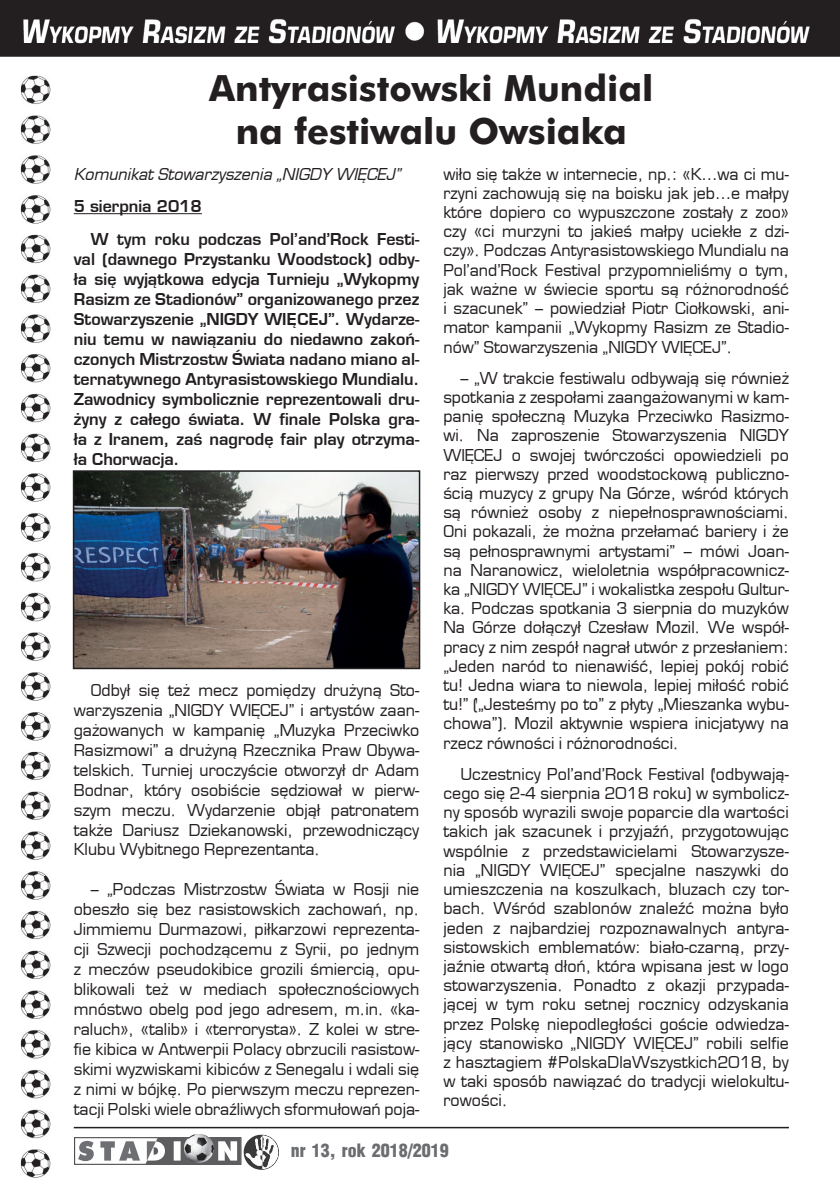
<style>
.page{position:relative;width:840px;height:1191px;background:#fff}
.page>*{position:absolute;margin:0;border:0;box-sizing:border-box;transform-origin:0 0}
.t1{font:700 36px/43.2px "Futura EU";color:#231f20;text-align:center}
.t2{font:900 18px "Switzerland Cond";color:#6c6d70}
.t3{font:16px/19.2px "Euromode";color:#231f20;text-align:justify}
.t4{font:700 16px/20px "Euromode";color:#231f20}
.t5{font:italic 16px "Euromode";color:#231f20}
</style>
<div class="page">
<img style="left:0;top:0;width:839px;height:57px">
<hr style="left:74px;top:1126px;width:714px;height:2px;background:#231f20">
<img style="left:20px;top:75px;width:31px;height:1102px">
<svg style="left:78px;top:1134px;width:201px;height:35px"></svg>
<img style="left:184px;top:1134px;width:29px;height:28px">
<hr style="left:74px;top:213px;width:128px;height:1px;background:#231f20">
<img style="left:76px;top:473px;width:341px;height:193px">
<div style="left:73px;top:470px;width:347px;height:199px;border:2px solid #231f20"></div>
<h1 class="t1" style="left:209px;top:68px;width:445px">Antyrasistowski Mundial na festiwalu Owsiaka</h1>
<p class="t5" style="left:74px;top:164px;width:328px">Komunikat Stowarzyszenia „NIGDY WIĘCEJ”</p>
<p class="t4" style="left:91px;top:190px;width:330px;line-height:32.8px;text-indent:-17px">5 sierpnia 2018<br>W tym roku podczas Pol’and’Rock Festi-</p>
<p class="t4" style="left:74px;top:249px;width:347px;text-align:justify">val (dawnego Przystanku Woodstock) odby&shy;ła się wyjątkowa edycja Turnieju „Wykopmy Rasizm ze Stadionów” organizowanego przez Stowarzyszenie „NIGDY WIĘCEJ”. Wydarze&shy;niu temu w nawiązaniu do niedawno zakoń&shy;czonych Mistrzostw Świata nadano miano al&shy;ternatywnego Antyrasistowskiego Mundialu.<br>Zawodnicy symbolicznie reprezentowali dru&shy;żyny z całego świata. W finale Polska gra&shy;ła z Iranem, zaś nagrodę fair play otrzyma&shy;ła Chorwacja.</p>
<p class="t3" style="left:74px;top:680px;width:347px;line-height:20px;text-indent:17px">Odbył się też mecz pomiędzy drużyną Sto&shy;warzyszenia „NIGDY WIĘCEJ” i artystów zaan&shy;gażowanych w kampanię „Muzyka Przeciwko Rasizmowi” a drużyną Rzecznika Praw Obywa&shy;telskich. Turniej uroczyście otworzył dr Adam Bodnar, który osobiście sędziował w pierw&shy;szym meczu. Wydarzenie objął patronatem także Dariusz Dziekanowski, przewodniczący Klubu Wybitnego Reprezentanta.</p>
<p class="t3" style="left:74px;top:879px;width:347px;line-height:20px;text-indent:17px">– „Podczas Mistrzostw Świata w Rosji nie obeszło się bez rasistowskich zachowań, np.<br>Jimmiemu Durmazowi, piłkarzowi reprezenta&shy;cji Szwecji pochodzącemu z Syrii, po jednym z meczów pseudokibice grozili śmiercią, opu&shy;blikowali też w mediach społecznościowych mnóstwo obelg pod jego adresem, m.in. «ka&shy;raluch», «talib» i «terrorysta». Z kolei w stre&shy;fie kibica w Antwerpii Polacy obrzucili rasistow&shy;skimi wyzwiskami kibiców z Senegalu i wdali się z nimi w bójkę. Po pierwszym meczu reprezen&shy;tacji Polski wiele obraźliwych sformułowań poja-</p>
<p class="t3" style="left:443px;top:164px;width:347px">wiło się także w internecie, np.: «K…wa ci mu&shy;rzyni zachowują się na boisku jak jeb…e małpy które dopiero co wypuszczone zostały z zoo» czy «ci murzyni to jakieś małpy uciekłe z dzi&shy;czy». Podczas Antyrasistowskiego Mundialu na Pol’and’Rock Festival przypomnieliśmy o tym, jak ważne w świecie sportu są różnorodność i szacunek” – powiedział Piotr Ciołkowski, ani&shy;mator kampanii „Wykopmy Rasizm ze Stadio&shy;nów” Stowarzyszenia „NIGDY WIĘCEJ”.</p>
<p class="t3" style="left:443px;top:368px;width:347px;text-indent:17px">– „W trakcie festiwalu odbywają się również spotkania z zespołami zaangażowanymi w kam&shy;panię społeczną Muzyka Przeciwko Rasizmo&shy;wi. Na zaproszenie Stowarzyszenia NIGDY WIĘCEJ o swojej twórczości opowiedzieli po raz pierwszy przed woodstockową publiczno&shy;ścią muzycy z grupy Na Górze, wśród których są również osoby z niepełnosprawnościami.<br>Oni pokazali, że można przełamać bariery i że są pełnosprawnymi artystami” – mówi Joan&shy;na Naranowicz, wieloletnia współpracownicz&shy;ka „NIGDY WIĘCEJ” i wokalistka zespołu Qultur&shy;ka. Podczas spotkania 3 sierpnia do muzyków Na Górze dołączył Czesław Mozil. We współ&shy;pracy z nim zespół nagrał utwór z przesłaniem: „Jeden naród to nienawiść, lepiej pokój robić tu! Jedna wiara to niewola, lepiej miłość robić tu!” („Jesteśmy po to” z płyty „Mieszanka wybu&shy;chowa”). Mozil aktywnie wspiera inicjatywy na rzecz równości i różnorodności.</p>
<p class="t3" style="left:443px;top:764px;width:347px;text-indent:17px">Uczestnicy Pol’and’Rock Festival (odbywają&shy;cego się 2-4 sierpnia 2018 roku) w symbolicz&shy;ny sposób wyrazili swoje poparcie dla wartości takich jak szacunek i przyjaźń, przygotowując wspólnie z przedstawicielami Stowarzysze&shy;nia „NIGDY WIĘCEJ” specjalne naszywki do umieszczenia na koszulkach, bluzach czy tor&shy;bach. Wśród szablonów znaleźć można było jeden z najbardziej rozpoznawalnych antyra&shy;sistowskich emblematów: biało-czarną, przy&shy;jaźnie otwartą dłoń, która wpisana jest w logo stowarzyszenia. Ponadto z okazji przypada&shy;jącej w tym roku setnej rocznicy odzyskania przez Polskę niepodległości goście odwiedza&shy;jący stanowisko „NIGDY WIĘCEJ” robili selfie z hasztagiem #PolskaDlaWszystkich2018, by w taki sposób nawiązać do tradycji wielokultu&shy;rowości.</p>
<p class="t2" style="left:291px;top:1139px;width:159px">nr 13, rok 2018/2019</p>
</div>
